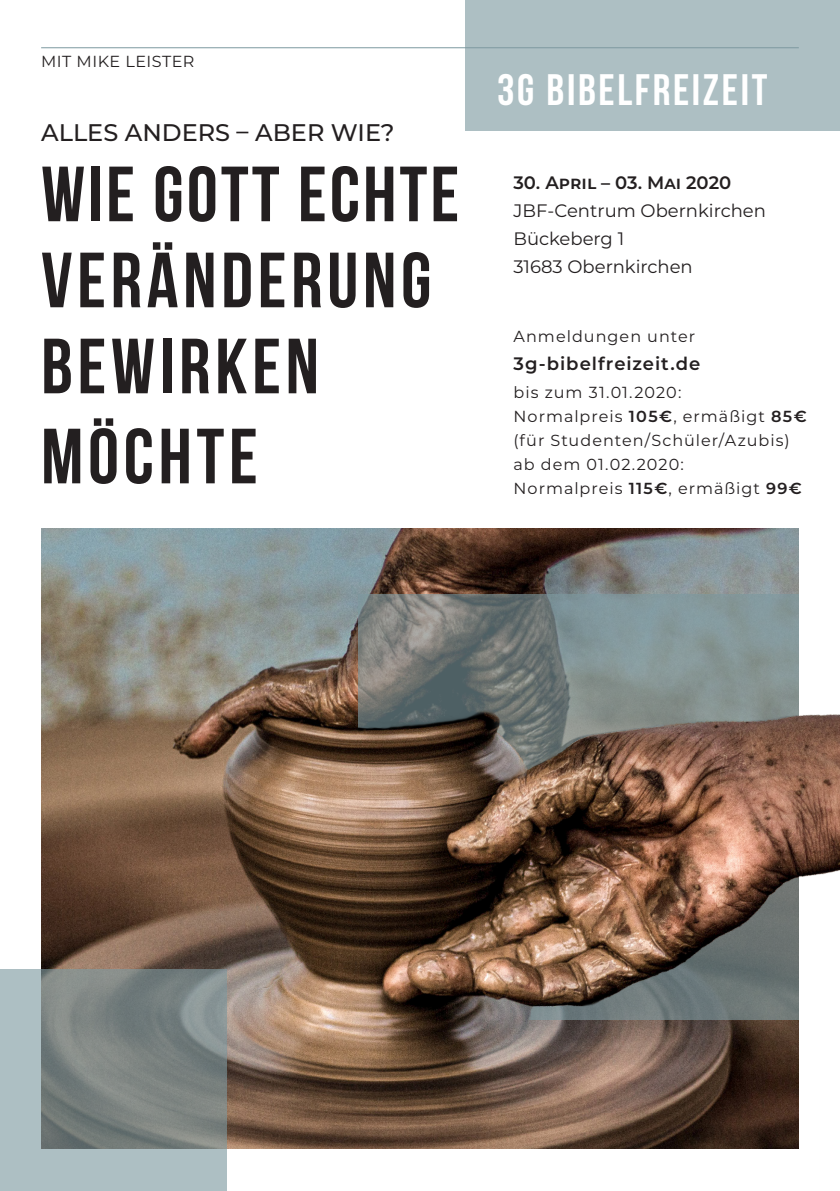
<style>
.page{position:relative;width:840px;height:1191px;background:#fff}
.page>*{position:absolute;margin:0;border:0;box-sizing:border-box;transform-origin:0 0}
.t1{font:700 78px/87.4px "Bebas Neue";letter-spacing:.06em;color:#231f20}
.t2{font:700 44px "Bebas Neue";letter-spacing:.06em;color:#fff}
.t3{font:500 24px "Montserrat";color:#231f20}
.t4{font:18px "Montserrat";color:#231f20}
.t5{font:600 18px "Montserrat";color:#231f20}
.t6{font:600 18px "Montserrat";letter-spacing:.045em;color:#231f20}
.t7{font:16px "Montserrat";letter-spacing:.06em;color:#231f20}
.t8{font:16px "Montserrat";letter-spacing:.03em;color:#231f20}
.s1{font-weight:600}
</style>
<div class="page">
<img style="left:41px;top:528px;width:757px;height:620px">
<svg style="left:0;top:969px;width:226px;height:222px;background:#8c9798"></svg>
<svg style="left:358px;top:594px;width:440px;height:37px;background:#7d8b8d"></svg>
<img style="left:207px;top:631px;width:632px;height:484px">
<hr style="left:41px;top:47px;width:757px;height:1px;background:#7d99a0">
<div style="left:465px;top:0;width:374px;height:130px;background:#adbfc3"></div>
<p class="t8" style="left:41px;top:50px;width:155px">MIT MIKE LEISTER</p>
<p class="t3" style="left:41px;top:115px;width:355px">ALLES ANDERS – ABER WIE?</p>
<p class="t1" style="left:41px;top:150px;width:419px">WIE GOTT ECHTE<br>VERÄNDERUNG<br>BEWIRKEN<br>MÖCHTE</p>
<p class="t2" style="left:497px;top:66px;width:272px">3G BIBELFREIZEIT</p>
<p class="t5" style="left:513px;top:170px;width:219px">30. April – 03. Mai 2020</p>
<p class="t4" style="left:513px;top:198px;width:254px">JBF-Centrum Obernkirchen</p>
<p class="t4" style="left:513px;top:226px;width:112px">Bückeberg 1</p>
<p class="t4" style="left:513px;top:254px;width:181px">31683 Obernkirchen</p>
<p class="t7" style="left:513px;top:325px;width:183px">Anmeldungen unter</p>
<p class="t6" style="left:513px;top:351px;width:188px">3g-bibelfreizeit.de</p>
<p class="t7" style="left:513px;top:381px;width:169px">bis zum 31.01.2020:</p>
<p class="t7" style="left:513px;top:405px;width:294px">Normalpreis <span class="s1">105€</span>, ermäßigt <span class="s1">85€</span></p>
<p class="t7" style="left:513px;top:429px;width:278px">(für Studenten/Schüler/Azubis)</p>
<p class="t7" style="left:513px;top:453px;width:172px">ab dem 01.02.2020:</p>
<p class="t7" style="left:513px;top:477px;width:290px">Normalpreis <span class="s1">115€</span>, ermäßigt <span class="s1">99€</span></p>
</div>
